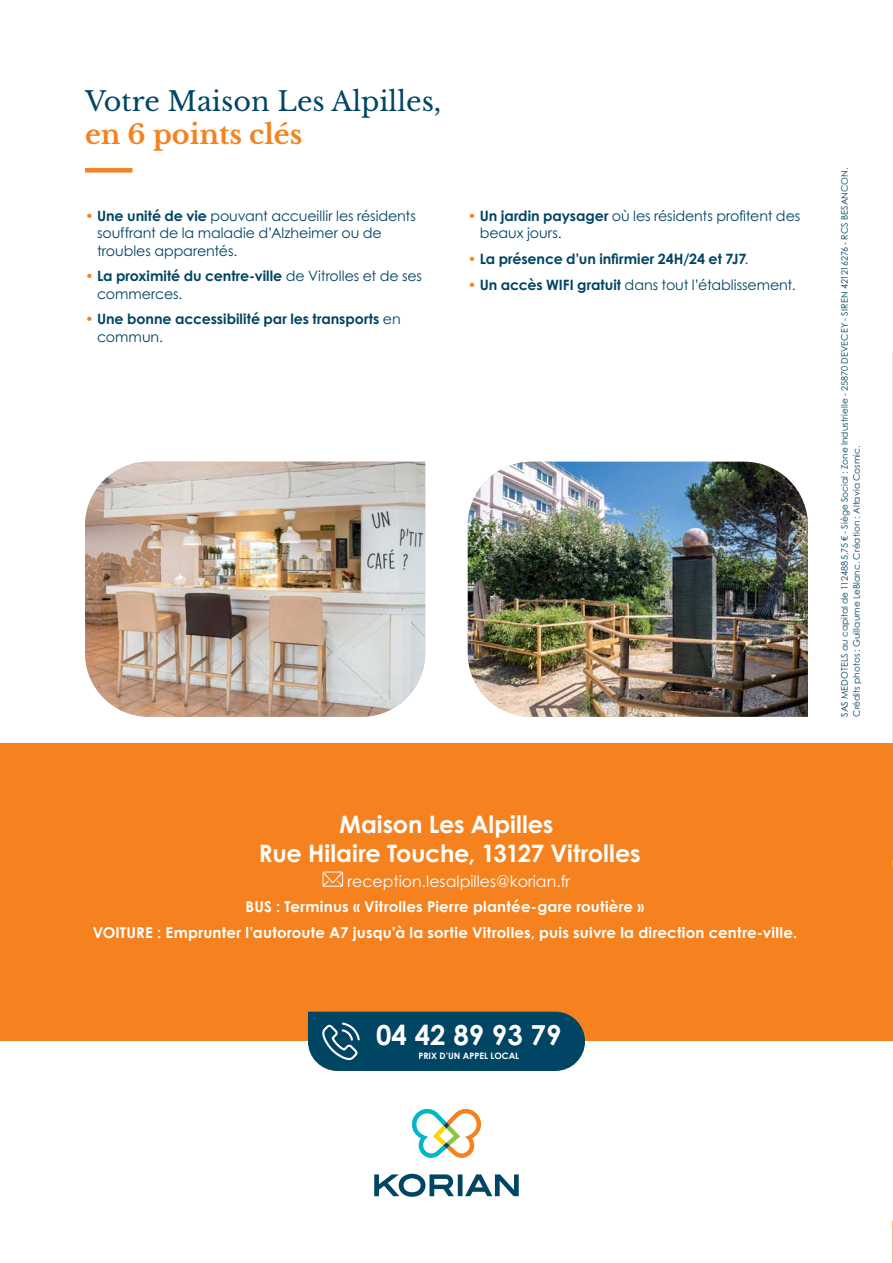
<style>
.page{position:relative;width:893px;height:1263px;background:#fff}
.page>*{position:absolute;margin:0;border:0;box-sizing:border-box;transform-origin:0 0}
.t1{font:700 27.6px "Century Gothic Std";color:#fff}
.t2{font:27px "Libre Baskerville";color:#004563}
.t3{font:700 27px "Libre Baskerville";color:#f5821f}
.t4{font:700 24px/28.8px "Century Gothic Std";letter-spacing:-.005em;color:#fff;text-align:center}
.t5{font:15.75px "Century Gothic Std";color:#fff}
.t6{font:700 15px/26.5px "Century Gothic Std";letter-spacing:.015em;color:#fff;text-align:center}
.t7{font:14.25px/17.2px "Century Gothic Std";letter-spacing:-.005em;color:#004563}
.t8{font:700 14.25px/17.2px "Century Gothic Std";color:#004563}
.t9{font:9px/12px "Century Gothic Std";letter-spacing:.01em;color:#004563}
.t10{font:700 8.85px "Century Gothic Std";color:#fff}
.s1{color:#f5821f}
.s2{font-weight:700}
.s3{font-weight:400;color:#f5821f}
.s4{font-weight:400}
</style>
<div class="page">
<img style="left:468px;top:462px;width:340px;height:255px">
<img style="left:85px;top:462px;width:340px;height:255px">
<div style="left:85px;top:168px;width:47px;height:5px;background:#f5821f"></div>
<div style="left:0;top:743px;width:893px;height:297px;background:#f5821f"></div>
<div style="left:308px;top:1012px;width:277px;height:59px;background:#004563"></div>
<svg style="left:412px;top:1109px;width:69px;height:49px"></svg>
<svg style="left:374px;top:1174px;width:145px;height:23px"></svg>
<svg style="left:322px;top:872px;width:21px;height:15px"></svg>
<h2 class="t2" style="left:85px;top:89px;width:358px">Votre Maison Les Alpilles,</h2>
<h2 class="t3" style="left:85px;top:118px;width:219px">en 6 points clés</h2>
<p class="t7" style="left:97px;top:209px;width:320px;text-indent:-12px"><span class="s1">•</span> <span class="s2">Une unité de vie</span> pouvant accueillir les résidents souffrant de la maladie d’Alzheimer ou de troubles apparentés.</p>
<p class="t7" style="left:97px;top:269px;width:327px;text-indent:-12px"><span class="s1">•</span> <span class="s2">La proximité du centre-ville</span> de Vitrolles et de ses commerces.</p>
<p class="t8" style="left:97px;top:312px;width:305px;text-indent:-12px"><span class="s3">•</span> Une bonne accessibilité par les transports <span class="s4">en commun.</span></p>
<p class="t7" style="left:480px;top:209px;width:322px;text-indent:-12px"><span class="s1">•</span> <span class="s2">Un jardin paysager</span> où les résidents profitent des beaux jours.</p>
<p class="t8" style="left:468px;top:252px;width:282px"><span class="s3">•</span> La présence d’un infirmier 24H/24 et 7J7<span class="s4">.</span></p>
<p class="t7" style="left:468px;top:278px;width:329px"><span class="s1">•</span> <span class="s2">Un accès WIFI gratuit</span> dans tout l’établissement.</p>
<h3 class="t4" style="left:259px;top:813px;width:383px">Maison Les Alpilles<br>Rue Hilaire Touche, 13127 Vitrolles</h3>
<p class="t5" style="left:347px;top:875px;width:225px">reception.lesalpilles@korian.fr</p>
<p class="t6" style="left:93px;top:895px;width:706px">BUS : Terminus « Vitrolles Pierre plantée-gare routière »<br>VOITURE : Emprunter l’autoroute A7 jusqu’à la sortie Vitrolles, puis suivre la direction centre-ville.</p>
<h1 class="t1" style="left:376px;top:1025px;width:187px">04 42 89 93 79</h1>
<p class="t10" style="left:418px;top:1053px;width:102px">PRIX D’UN APPEL LOCAL</p>
<p class="t9" style="left:839px;top:717px;width:551px;rotate:-90deg">SAS MEDOTELS au capital de 1124885,75 € - Siège Social : Zone Industrielle - 25870 DEVECEY - SIREN 421216276 - RCS BESANCON.<br>Crédits photos : Guillaume LeBlanc. Création : Altavia Cosmic.</p>
</div>
